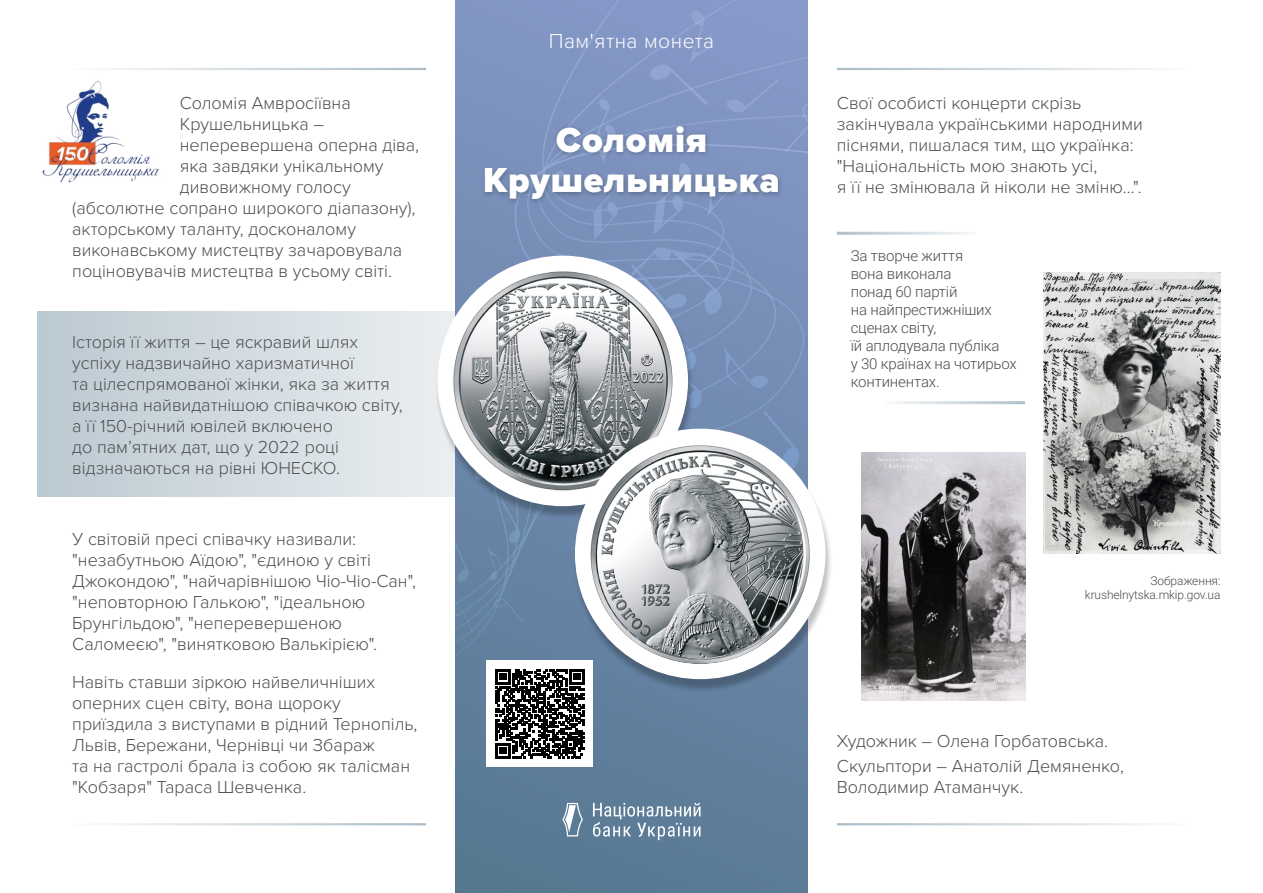
<style>
.page{position:relative;width:1263px;height:893px;background:#fff}
.page>*{position:absolute;margin:0;border:0;box-sizing:border-box;transform-origin:0 0}
.t1{font:900 36px/40.5px "Proxima Nova";letter-spacing:.025em;color:#fff;text-align:center}
.t2{font:300 21px "Proxima Nova";letter-spacing:.025em;color:#fff}
.t3{font:300 18px/21px "Proxima Nova";color:#4d4d4f}
.t4{font:300 15px/18px "Roboto";letter-spacing:-.01em;color:#4d4d4f}
.t5{font:300 12px/13.5px "Roboto";letter-spacing:-.01em;color:#4d4d4f;text-align:right}
</style>
<div class="page">
<svg style="left:38px;top:311px;width:396px;height:185px;background:#d0dadf"></svg>
<svg style="left:455px;top:0;width:353px;height:893px;background:#5f7e9b"></svg>
<svg style="left:455px;top:11px;width:353px;height:248px;background:#7f94c0"></svg>
<svg style="left:593px;top:803px;width:107px;height:37px;background:#8099ae"></svg>
<svg style="left:562px;top:803px;width:21px;height:33px"></svg>
<div style="left:481px;top:122px;width:303px;height:83px;background:#000;opacity:.25"></div>
<div style="left:434px;top:259px;width:398px;height:433px;background:#000;opacity:.25"></div>
<div style="left:445px;top:263px;width:235px;height:236px;background:#fff;border-radius:50%"></div>
<img style="left:452px;top:271px;width:221px;height:220px;border-radius:109px">
<div style="left:437px;top:256px;width:251px;height:250px;border:15px solid #fff;border-radius:50%"></div>
<div style="left:582px;top:436px;width:236px;height:236px;background:#fff;border-radius:50%"></div>
<img style="left:590px;top:444px;width:220px;height:220px;border-radius:110px">
<div style="left:575px;top:429px;width:250px;height:250px;border:15px solid #fff;border-radius:50%"></div>
<hr style="left:837px;top:232px;width:139px;height:3px;background:#50748a">
<hr style="left:886px;top:401px;width:139px;height:3px;background:#50748a">
<hr style="left:72px;top:68px;width:354px;height:2px;background:#50748a">
<hr style="left:72px;top:823px;width:354px;height:2px;background:#50748a">
<hr style="left:837px;top:68px;width:353px;height:2px;background:#50748a">
<hr style="left:837px;top:823px;width:353px;height:2px;background:#50748a">
<div style="left:487px;top:660px;width:106px;height:107px;background:#fff"></div>
<svg style="left:495px;top:669px;width:89px;height:89px"></svg>
<img style="left:42px;top:80px;width:117px;height:103px">
<img style="left:1043px;top:272px;width:177px;height:281px">
<img style="left:861px;top:452px;width:164px;height:249px">
<p class="t3" style="left:180px;top:93px;width:172px">Соломія Амвросіївна</p>
<p class="t3" style="left:180px;top:114px;width:146px">Крушельницька –</p>
<p class="t3" style="left:180px;top:135px;width:241px">неперевершена оперна діва,</p>
<p class="t3" style="left:180px;top:156px;width:205px">яка завдяки унікальному</p>
<p class="t3" style="left:180px;top:177px;width:172px">дивовижному голосу</p>
<p class="t3" style="left:72px;top:198px;width:345px">(абсолютне сопрано широкого діапазону),</p>
<p class="t3" style="left:72px;top:219px;width:285px">акторському таланту, досконалому</p>
<p class="t3" style="left:72px;top:240px;width:331px">виконавському мистецтву зачаровувала</p>
<p class="t3" style="left:72px;top:261px;width:321px">поціновувачів мистецтва в усьому світі.</p>
<p class="t3" style="left:72px;top:332px;width:332px">Історія її життя – це яскравий шлях успіху надзвичайно харизматичної<br>та цілеспрямованої жінки, яка за життя визнана найвидатнішою співачкою світу, а її 150-річний ювілей включено<br>до пам’ятних дат, що у 2022 році відзначаються на рівні ЮНЕСКО.</p>
<p class="t3" style="left:72px;top:529px;width:345px">У світовій пресі співачку називали: "незабутньою Аїдою", "єдиною у світі Джокондою", "найчарівнішою Чіо-Чіо-Сан", "неповторною Галькою", "ідеальною Брунгільдою", "неперевершеною Саломеєю", "винятковою Валькірією".</p>
<p class="t3" style="left:72px;top:672px;width:347px">Навіть ставши зіркою найвеличніших оперних сцен світу, вона щороку приїздила з виступами в рідний Тернопіль, Львів, Бережани, Чернівці чи Збараж<br>та на гастролі брала із собою як талісман "Кобзаря" Тараса Шевченка.</p>
<p class="t2" style="left:549px;top:29px;width:167px">Пам'ятна монета</p>
<h1 class="t1" style="left:483px;top:122px;width:298px">Соломія<br>Крушельницька</h1>
<p class="t3" style="left:837px;top:93px;width:307px">Свої особисті концерти скрізь закінчувала українськими народними піснями, пишалася тим, що українка: "Національність мою знають усі,<br>я її не змінювала й ніколи не зміню…".</p>
<p class="t4" style="left:851px;top:246px;width:168px">За творче життя<br>вона виконала<br>понад 60 партій<br>на найпрестижніших сценах світу,<br>їй аплодувала публіка<br>у 30 країнах на чотирьох континентах.</p>
<p class="t5" style="left:1085px;top:574px;width:137px">Зображення: krushelnytska.mkip.gov.ua</p>
<p class="t3" style="left:837px;top:729px;width:289px;line-height:25.2px">Художник – Олена Горбатовська.<br>Скульптори – Анатолій Демяненко,</p>
<p class="t3" style="left:837px;top:777px;width:188px">Володимир Атаманчук.</p>
</div>
